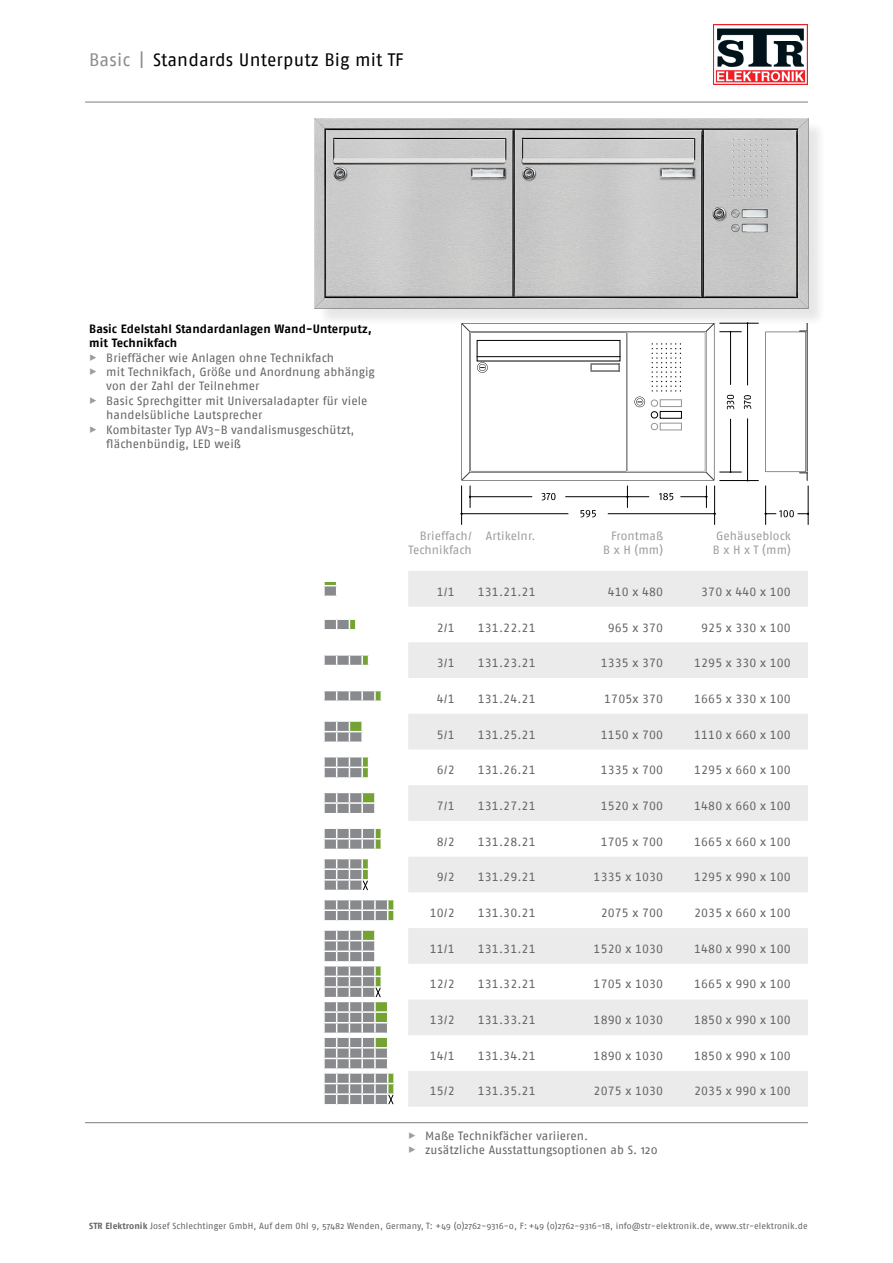
<style>
.page{position:relative;width:893px;height:1263px;background:#fff}
.page>*{position:absolute;margin:0;border:0;box-sizing:border-box;transform-origin:0 0}
.head_seite_rechts{font:18px "Fago No";letter-spacing:.005em;color:#000}
.BK_Tabelle_reg_Tf{font:12px "Fago No Regular Tf";letter-spacing:.01em;color:#636466}
.t1{font:12px/14.4px "Fago No";letter-spacing:.01em;color:#636466}
.BK_Tabelle_Kopf{font:12px "Fago No";letter-spacing:.005em;color:#9b9da0}
.BK_Head{font:700 12px/14.4px "Fago No";letter-spacing:.01em;color:#000}
.t2{font:8.85px "Fago No";letter-spacing:.005em;color:#636466}
.s1{color:#8a8c8e}
.s2{font-family:"Fago No Regular Expert";color:#9b9da0}
.s3{font-weight:700}
</style>
<div class="page">
<hr style="left:85px;top:1122px;width:723px;height:1px;background:#8a8c8e">
<hr style="left:85px;top:101px;width:723px;height:2px;background:#8a8c8e">
<svg style="left:408px;top:571px;width:400px;height:536px;fill:#ebebec"></svg>
<div style="left:317px;top:120px;width:509px;height:207px;background:#f4f4f4"></div>
<img style="left:314px;top:118px;width:500px;height:197px">
<svg style="left:324px;top:757px;width:45px;height:21px"></svg>
<svg style="left:324px;top:721px;width:38px;height:21px"></svg>
<svg style="left:324px;top:828px;width:58px;height:22px"></svg>
<svg style="left:324px;top:899px;width:70px;height:22px"></svg>
<svg style="left:324px;top:655px;width:45px;height:11px"></svg>
<svg style="left:324px;top:619px;width:32px;height:11px"></svg>
<svg style="left:324px;top:582px;width:13px;height:14px"></svg>
<svg style="left:324px;top:792px;width:51px;height:22px"></svg>
<svg style="left:324px;top:690px;width:58px;height:11px"></svg>
<svg style="left:324px;top:858px;width:45px;height:33px"></svg>
<svg style="left:324px;top:930px;width:70px;height:175px"></svg>
<svg style="left:765px;top:323px;width:43px;height:157px"></svg>
<hr style="left:807px;top:332px;width:1px;height:139px;background:#000">
<svg style="left:461px;top:323px;width:253px;height:157px"></svg>
<hr style="left:747px;top:323px;width:1px;height:62px;background:#000">
<hr style="left:747px;top:419px;width:1px;height:61px;background:#000">
<hr style="left:720px;top:323px;width:38px;height:1px;background:#000">
<hr style="left:720px;top:480px;width:38px;height:1px;background:#000">
<svg style="left:720px;top:331px;width:21px;height:2px"></svg>
<svg style="left:720px;top:471px;width:21px;height:2px"></svg>
<svg style="left:542px;top:493px;width:13px;height:7px"></svg>
<svg style="left:581px;top:510px;width:15px;height:7px"></svg>
<svg style="left:727px;top:395px;width:7px;height:14px"></svg>
<svg style="left:744px;top:395px;width:7px;height:14px"></svg>
<hr style="left:730px;top:332px;width:1px;height:53px;background:#000">
<hr style="left:730px;top:419px;width:1px;height:53px;background:#000">
<svg style="left:469px;top:486px;width:2px;height:21px"></svg>
<hr style="left:714px;top:486px;width:1px;height:38px;background:#000">
<hr style="left:765px;top:486px;width:1px;height:38px;background:#000">
<hr style="left:808px;top:486px;width:1px;height:38px;background:#000">
<hr style="left:461px;top:486px;width:1px;height:38px;background:#000">
<hr style="left:470px;top:496px;width:62px;height:1px;background:#000">
<hr style="left:566px;top:496px;width:61px;height:1px;background:#000">
<hr style="left:462px;top:513px;width:106px;height:1px;background:#000">
<hr style="left:608px;top:513px;width:107px;height:1px;background:#000">
<svg style="left:765px;top:510px;width:44px;height:7px"></svg>
<svg style="left:659px;top:493px;width:14px;height:7px"></svg>
<svg style="left:627px;top:486px;width:22px;height:21px"></svg>
<svg style="left:681px;top:486px;width:26px;height:21px"></svg>
<img style="left:713px;top:25px;width:95px;height:59px">
<p class="head_seite_rechts" style="left:89px;top:49px;width:316px"><span class="s1">Basic |</span> Standards Unterputz Big mit TF</p>
<p class="BK_Head" style="left:89px;top:321px;width:284px">Basic Edelstahl Standardanlagen Wand-Unterputz, mit Technikfach</p>
<p class="t1" style="left:89px;top:350px;width:246px"><span class="s2">%</span> Brieffächer wie Anlagen ohne Technikfach</p>
<p class="t1" style="left:106px;top:364px;width:270px;text-indent:-17px"><span class="s2">%</span> mit Technikfach, Größe und Anordnung abhängig von der Zahl der Teilnehmer</p>
<p class="t1" style="left:106px;top:393px;width:263px;text-indent:-17px"><span class="s2">%</span> Basic Sprechgitter mit Universaladapter für viele handelsübliche Lautsprecher</p>
<p class="t1" style="left:106px;top:422px;width:250px;text-indent:-17px"><span class="s2">%</span> Kombitaster Typ AV3-B vandalismusgeschützt, flächenbündig, LED weiß</p>
<p class="BK_Tabelle_Kopf" style="left:420px;top:529px;width:117px">Brieffach/ Artikelnr.</p>
<p class="BK_Tabelle_Kopf" style="left:611px;top:529px;width:54px">Frontmaß</p>
<p class="BK_Tabelle_Kopf" style="left:716px;top:529px;width:77px">Gehäuseblock</p>
<p class="BK_Tabelle_Kopf" style="left:408px;top:543px;width:65px">Technikfach</p>
<p class="BK_Tabelle_Kopf" style="left:603px;top:543px;width:62px">B x H (mm)</p>
<p class="BK_Tabelle_Kopf" style="left:713px;top:543px;width:80px">B x H x T (mm)</p>
<p class="BK_Tabelle_reg_Tf" style="left:437px;top:585px;width:20px">1/1</p>
<p class="BK_Tabelle_reg_Tf" style="left:478px;top:585px;width:59px">131.21.21</p>
<p class="BK_Tabelle_reg_Tf" style="left:608px;top:585px;width:57px">410 x 480</p>
<p class="BK_Tabelle_reg_Tf" style="left:701px;top:585px;width:91px">370 x 440 x 100</p>
<p class="BK_Tabelle_reg_Tf" style="left:437px;top:621px;width:20px">2/1</p>
<p class="BK_Tabelle_reg_Tf" style="left:478px;top:621px;width:59px">131.22.21</p>
<p class="BK_Tabelle_reg_Tf" style="left:608px;top:621px;width:57px">965 x 370</p>
<p class="BK_Tabelle_reg_Tf" style="left:701px;top:621px;width:91px">925 x 330 x 100</p>
<p class="BK_Tabelle_reg_Tf" style="left:437px;top:656px;width:20px">3/1</p>
<p class="BK_Tabelle_reg_Tf" style="left:478px;top:656px;width:59px">131.23.21</p>
<p class="BK_Tabelle_reg_Tf" style="left:601px;top:656px;width:64px">1335 x 370</p>
<p class="BK_Tabelle_reg_Tf" style="left:694px;top:656px;width:98px">1295 x 330 x 100</p>
<p class="BK_Tabelle_reg_Tf" style="left:437px;top:692px;width:20px">4/1</p>
<p class="BK_Tabelle_reg_Tf" style="left:478px;top:692px;width:59px">131.24.21</p>
<p class="BK_Tabelle_reg_Tf" style="left:604px;top:692px;width:61px">1705x 370</p>
<p class="BK_Tabelle_reg_Tf" style="left:694px;top:692px;width:98px">1665 x 330 x 100</p>
<p class="BK_Tabelle_reg_Tf" style="left:437px;top:728px;width:20px">5/1</p>
<p class="BK_Tabelle_reg_Tf" style="left:478px;top:728px;width:59px">131.25.21</p>
<p class="BK_Tabelle_reg_Tf" style="left:601px;top:728px;width:64px">1150 x 700</p>
<p class="BK_Tabelle_reg_Tf" style="left:694px;top:728px;width:98px">1110 x 660 x 100</p>
<p class="BK_Tabelle_reg_Tf" style="left:437px;top:763px;width:20px">6/2</p>
<p class="BK_Tabelle_reg_Tf" style="left:478px;top:763px;width:59px">131.26.21</p>
<p class="BK_Tabelle_reg_Tf" style="left:601px;top:763px;width:64px">1335 x 700</p>
<p class="BK_Tabelle_reg_Tf" style="left:694px;top:763px;width:98px">1295 x 660 x 100</p>
<p class="BK_Tabelle_reg_Tf" style="left:437px;top:799px;width:20px">7/1</p>
<p class="BK_Tabelle_reg_Tf" style="left:478px;top:799px;width:59px">131.27.21</p>
<p class="BK_Tabelle_reg_Tf" style="left:601px;top:799px;width:64px">1520 x 700</p>
<p class="BK_Tabelle_reg_Tf" style="left:694px;top:799px;width:98px">1480 x 660 x 100</p>
<p class="BK_Tabelle_reg_Tf" style="left:437px;top:834px;width:20px">8/2</p>
<p class="BK_Tabelle_reg_Tf" style="left:478px;top:834px;width:59px">131.28.21</p>
<p class="BK_Tabelle_reg_Tf" style="left:601px;top:834px;width:64px">1705 x 700</p>
<p class="BK_Tabelle_reg_Tf" style="left:694px;top:834px;width:98px">1665 x 660 x 100</p>
<p class="BK_Tabelle_reg_Tf" style="left:437px;top:870px;width:20px">9/2</p>
<p class="BK_Tabelle_reg_Tf" style="left:478px;top:870px;width:59px">131.29.21</p>
<p class="BK_Tabelle_reg_Tf" style="left:594px;top:870px;width:71px">1335 x 1030</p>
<p class="BK_Tabelle_reg_Tf" style="left:694px;top:870px;width:98px">1295 x 990 x 100</p>
<p class="BK_Tabelle_reg_Tf" style="left:430px;top:906px;width:27px">10/2</p>
<p class="BK_Tabelle_reg_Tf" style="left:478px;top:906px;width:59px">131.30.21</p>
<p class="BK_Tabelle_reg_Tf" style="left:601px;top:906px;width:64px">2075 x 700</p>
<p class="BK_Tabelle_reg_Tf" style="left:694px;top:906px;width:98px">2035 x 660 x 100</p>
<p class="BK_Tabelle_reg_Tf" style="left:430px;top:941px;width:27px">11/1</p>
<p class="BK_Tabelle_reg_Tf" style="left:478px;top:941px;width:59px">131.31.21</p>
<p class="BK_Tabelle_reg_Tf" style="left:594px;top:941px;width:71px">1520 x 1030</p>
<p class="BK_Tabelle_reg_Tf" style="left:694px;top:941px;width:98px">1480 x 990 x 100</p>
<p class="BK_Tabelle_reg_Tf" style="left:430px;top:977px;width:27px">12/2</p>
<p class="BK_Tabelle_reg_Tf" style="left:478px;top:977px;width:59px">131.32.21</p>
<p class="BK_Tabelle_reg_Tf" style="left:594px;top:977px;width:71px">1705 x 1030</p>
<p class="BK_Tabelle_reg_Tf" style="left:694px;top:977px;width:98px">1665 x 990 x 100</p>
<p class="BK_Tabelle_reg_Tf" style="left:430px;top:1013px;width:27px">13/2</p>
<p class="BK_Tabelle_reg_Tf" style="left:478px;top:1013px;width:59px">131.33.21</p>
<p class="BK_Tabelle_reg_Tf" style="left:594px;top:1013px;width:71px">1890 x 1030</p>
<p class="BK_Tabelle_reg_Tf" style="left:694px;top:1013px;width:98px">1850 x 990 x 100</p>
<p class="BK_Tabelle_reg_Tf" style="left:430px;top:1048px;width:27px">14/1</p>
<p class="BK_Tabelle_reg_Tf" style="left:478px;top:1048px;width:59px">131.34.21</p>
<p class="BK_Tabelle_reg_Tf" style="left:594px;top:1048px;width:71px">1890 x 1030</p>
<p class="BK_Tabelle_reg_Tf" style="left:694px;top:1048px;width:98px">1850 x 990 x 100</p>
<p class="BK_Tabelle_reg_Tf" style="left:430px;top:1084px;width:27px">15/2</p>
<p class="BK_Tabelle_reg_Tf" style="left:478px;top:1084px;width:59px">131.35.21</p>
<p class="BK_Tabelle_reg_Tf" style="left:594px;top:1084px;width:71px">2075 x 1030</p>
<p class="BK_Tabelle_reg_Tf" style="left:694px;top:1084px;width:98px">2035 x 990 x 100</p>
<p class="t1" style="left:408px;top:1128px;width:182px"><span class="s2">%</span> Maße Technikfächer variieren.</p>
<p class="t1" style="left:408px;top:1142px;width:251px"><span class="s2">%</span> zusätzliche Ausstattungsoptionen ab S. 120</p>
<p class="t2" style="left:89px;top:1220px;width:720px"><span class="s3">STR Elektronik</span> Josef Schlechtinger GmbH, Auf dem Ohl 9, 57482 Wenden, Germany, T: +49 (0)2762-9316-0, F: +49 (0)2762-9316-18, info@str-elektronik.de, www.str-elektronik.de</p>
</div>
